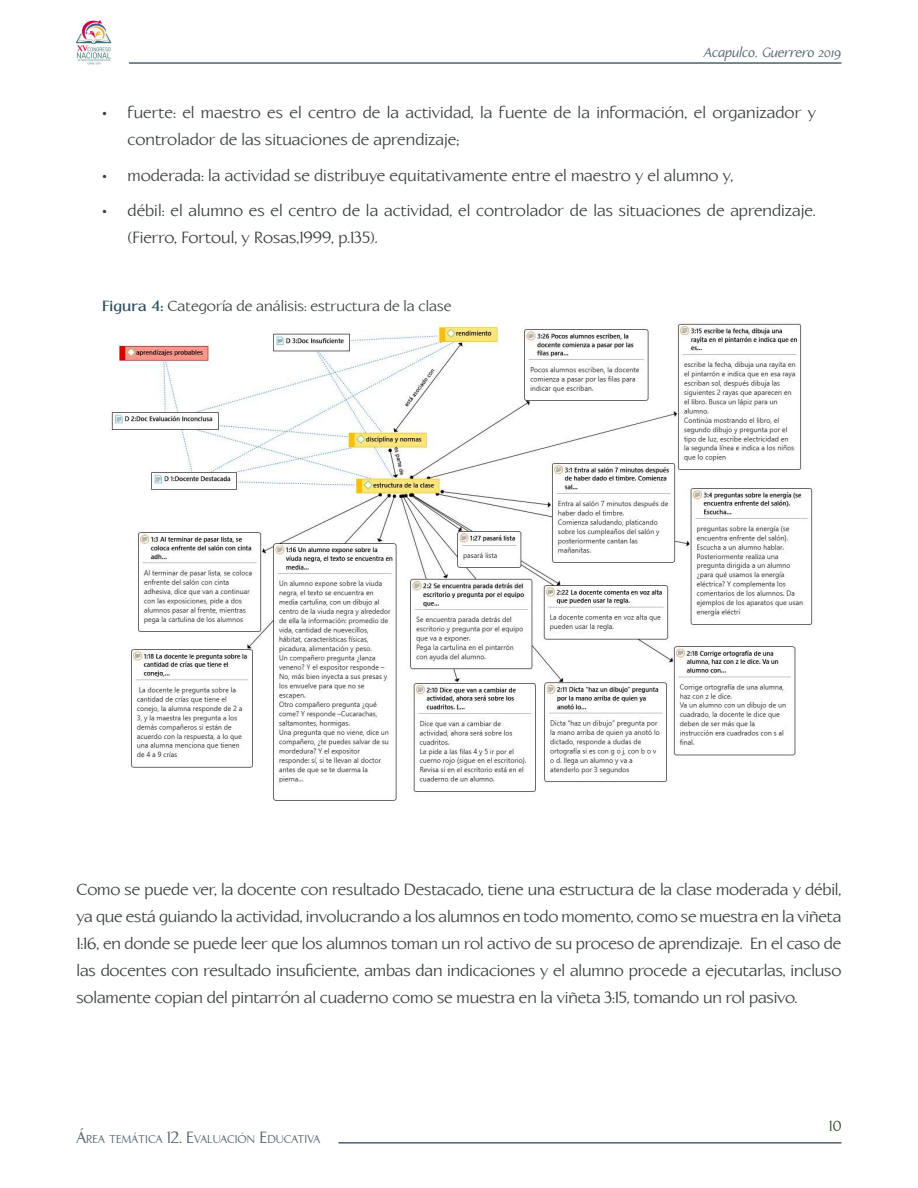
<style>
.page{position:relative;width:918px;height:1188px;background:#fff}
.page>*{position:absolute;margin:0;border:0;box-sizing:border-box;transform-origin:0 0}
.t1{font:18px/31.2px "Times New Roman";color:#231f20}
.parrafo_general{font:16.5px/27px "Linotype Aperto";color:#383c3d}
.PIES_DE_IMAGEN{font:15px "Linotype Aperto";color:#383c3d}
.t2{font:15px "Linotype Aperto";color:#314a2c}
.t3{font:italic 13.5px "Linotype Aperto";color:#4d5f69}
.t4{font:11.55px "Linotype Aperto";color:#4d5f69}
.s1{font-weight:700;color:#294c5b}
.s2{font-style:italic}
.s3{font-size:16.5px}
</style>
<div class="page">
<hr style="left:129px;top:62px;width:712px;height:2px;background:#4d626c">
<img style="left:77px;top:20px;width:34px;height:45px">
<hr style="left:339px;top:1142px;width:502px;height:2px;background:#4d626c">
<img style="left:111px;top:322px;width:702px;height:479px">
<p class="t3" style="left:704px;top:44px;width:139px">Acapulco, Guerrero 2019</p>
<p class="parrafo_general" style="left:128px;top:100px;width:690px;text-indent:-27px">• fuerte: el maestro es el centro de la actividad, la fuente de la información, el organizador y controlador de las situaciones de aprendizaje;</p>
<p class="parrafo_general" style="left:101px;top:162px;width:634px">• moderada: la actividad se distribuye equitativamente entre el maestro y el alumno y,</p>
<p class="parrafo_general" style="left:128px;top:198px;width:690px;text-indent:-27px">• débil: el alumno es el centro de la actividad, el controlador de las situaciones de aprendizaje. (Fierro, Fortoul, y Rosas,1999, p.135).</p>
<p class="PIES_DE_IMAGEN" style="left:102px;top:298px;width:351px"><span class="s1">Figura 4:</span> Categoría de análisis: estructura de la clase</p>
<p class="parrafo_general" style="left:77px;top:877px;width:766px;text-align:justify">Como se puede ver, la docente con resultado Destacado, tiene una estructura de la clase moderada y débil, ya que está guiando la actividad, involucrando a los alumnos en todo momento, como se muestra en la viñeta 1:16, en donde se puede leer que los alumnos toman un rol activo de su proceso de aprendizaje. En el caso de las docentes con resultado insuficiente, ambas dan indicaciones y el alumno procede a ejecutarlas, incluso solamente copian del pintarrón al cuaderno como se muestra en la viñeta 3:15, tomando un rol pasivo.</p>
<p class="t1" style="left:162px;top:898px;width:641px;text-indent:-54px">Berger y Luckmann (2003). <span class="s2">La construcción social de la realidad</span>. Buenos Aires, Argentina: Ed.<br>Amorrortu.</p>
<p class="t4" style="left:77px;top:1132px;width:245px"><span class="s3">Á</span>REA TEMÁTICA <span class="s3">12. E</span>VALUACIÓN <span class="s3">E</span>DUCATIVA</p>
<p class="t2" style="left:829px;top:1117px;width:14px">10</p>
</div>
